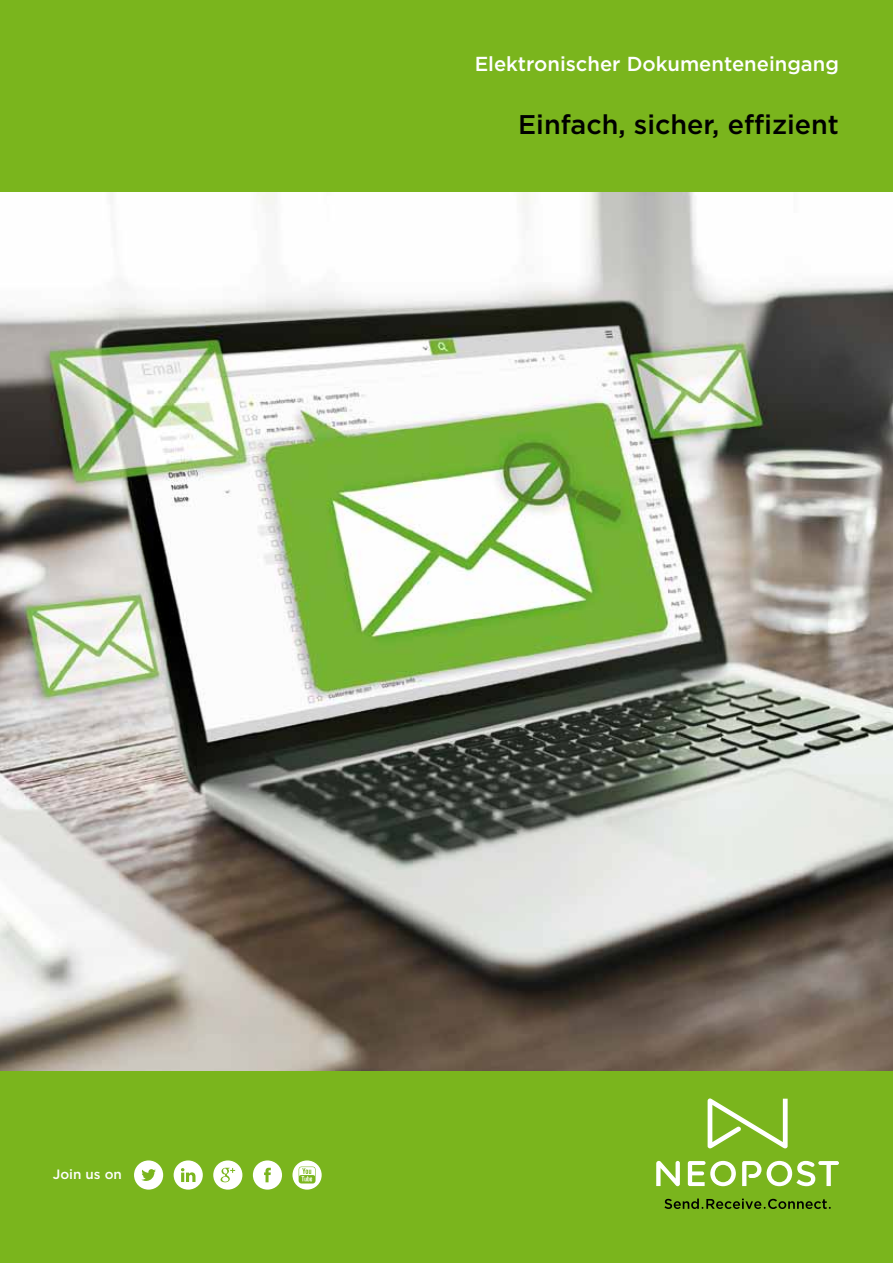
<style>
.page{position:relative;width:893px;height:1263px;background:#fff}
.page>*{position:absolute;margin:0;border:0;box-sizing:border-box;transform-origin:0 0}
.t1{font:500 27px "Gotham";color:#000}
.t2{font:500 20.25px "Gotham";color:#fff}
.t3{font:500 13.5px "Gotham";color:#fff}
</style>
<div class="page">
<img style="left:0;top:191px;width:893px;height:880px">
<div style="left:0;top:1071px;width:893px;height:192px;background:#7ab51d"></div>
<svg style="left:688px;top:1161px;width:48px;height:25px"></svg>
<svg style="left:742px;top:1161px;width:19px;height:25px"></svg>
<svg style="left:767px;top:1161px;width:72px;height:25px"></svg>
<svg style="left:664px;top:1198px;width:167px;height:11px"></svg>
<svg style="left:656px;top:1161px;width:24px;height:25px"></svg>
<svg style="left:708px;top:1098px;width:80px;height:50px"></svg>
<div style="left:0;top:0;width:893px;height:191px;background:#7ab51d"></div>
<svg style="left:253px;top:1160px;width:29px;height:29px"></svg>
<svg style="left:292px;top:1160px;width:30px;height:29px"></svg>
<svg style="left:213px;top:1160px;width:29px;height:29px"></svg>
<svg style="left:174px;top:1160px;width:29px;height:29px"></svg>
<svg style="left:134px;top:1160px;width:29px;height:29px"></svg>
<p class="t2" style="left:475px;top:52px;width:366px">Elektronischer Dokumenteneingang</p>
<h1 class="t1" style="left:518px;top:109px;width:322px">Einfach, sicher, effizient</h1>
<p class="t3" style="left:53px;top:1167px;width:71px">Join us on</p>
</div>
